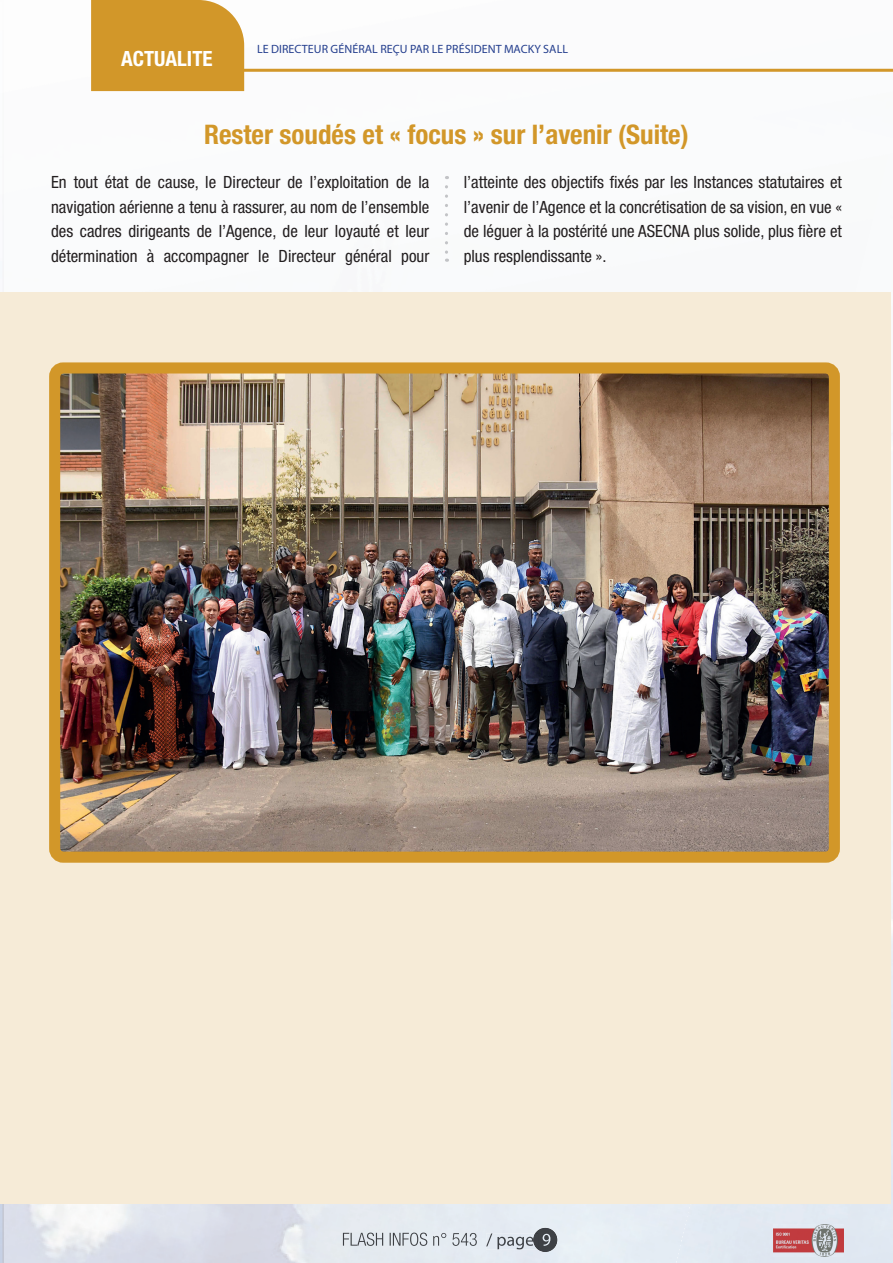
<style>
.page{position:relative;width:893px;height:1263px;background:#fff}
.page>*{position:absolute;margin:0;border:0;box-sizing:border-box;transform-origin:0 0}
.t1{font:700 condensed 27px "Helvetica Neue LT Std";color:#d29729}
.t2{font:700 condensed 21px "Helvetica Neue LT Std";color:#fff}
.t3{font:condensed 16.95px/24.6px "Helvetica Neue LT Std";color:#231f20;text-align:justify}
.t4{font:12px "Myriad Pro";letter-spacing:.005em;color:#253f8e}
</style>
<div class="page">
<img style="left:730px;top:586px;width:163px;height:677px">
<img style="left:785px;top:811px;width:108px;height:452px">
<div style="left:839px;top:1038px;width:54px;height:225px;background:#e0e8f2"></div>
<img style="left:242px;top:1213px;width:218px;height:50px">
<img style="left:774px;top:1224px;width:69px;height:32px">
<img style="left:535px;top:1228px;width:22px;height:24px">
<img style="left:343px;top:1232px;width:139px;height:14px">
<img style="left:486px;top:1233px;width:47px;height:16px">
<img style="left:533px;top:1233px;width:5px;height:16px">
<svg style="left:543px;top:1234px;width:7px;height:12px"></svg>
<hr style="left:218px;top:69px;width:675px;height:3px;background:#d29729">
<div style="left:91px;top:0;width:153px;height:91px;background:#d29729"></div>
<div style="left:0;top:293px;width:891px;height:911px;background:#f6ebd7"></div>
<svg style="left:445px;top:187px;width:3px;height:75px"></svg>
<img style="left:61px;top:374px;width:767px;height:477px">
<div style="left:49px;top:362px;width:791px;height:501px;border:11px solid #d29729;border-radius:9px"></div>
<p class="t2" style="left:121px;top:45px;width:93px">ACTUALITE</p>
<p class="t4" style="left:257px;top:42px;width:312px">LE DIRECTEUR GÉNÉRAL REÇU PAR LE PRÉSIDENT MACKY SALL</p>
<h1 class="t1" style="left:204px;top:118px;width:486px">Rester soudés et « focus » sur l’avenir (Suite)</h1>
<p class="t3" style="left:51px;top:170px;width:380px">En tout état de cause, le Directeur de l’exploitation de la navigation aérienne a tenu à rassurer, au nom de l’ensemble des cadres dirigeants de l’Agence, de leur loyauté et leur détermination à accompagner le Directeur général pour</p>
<p class="t3" style="left:464px;top:170px;width:380px">l’atteinte des objectifs fixés par les Instances statutaires et l’avenir de l’Agence et la concrétisation de sa vision, en vue « de léguer à la postérité une ASECNA plus solide, plus fière et plus resplendissante ».</p>
</div>
